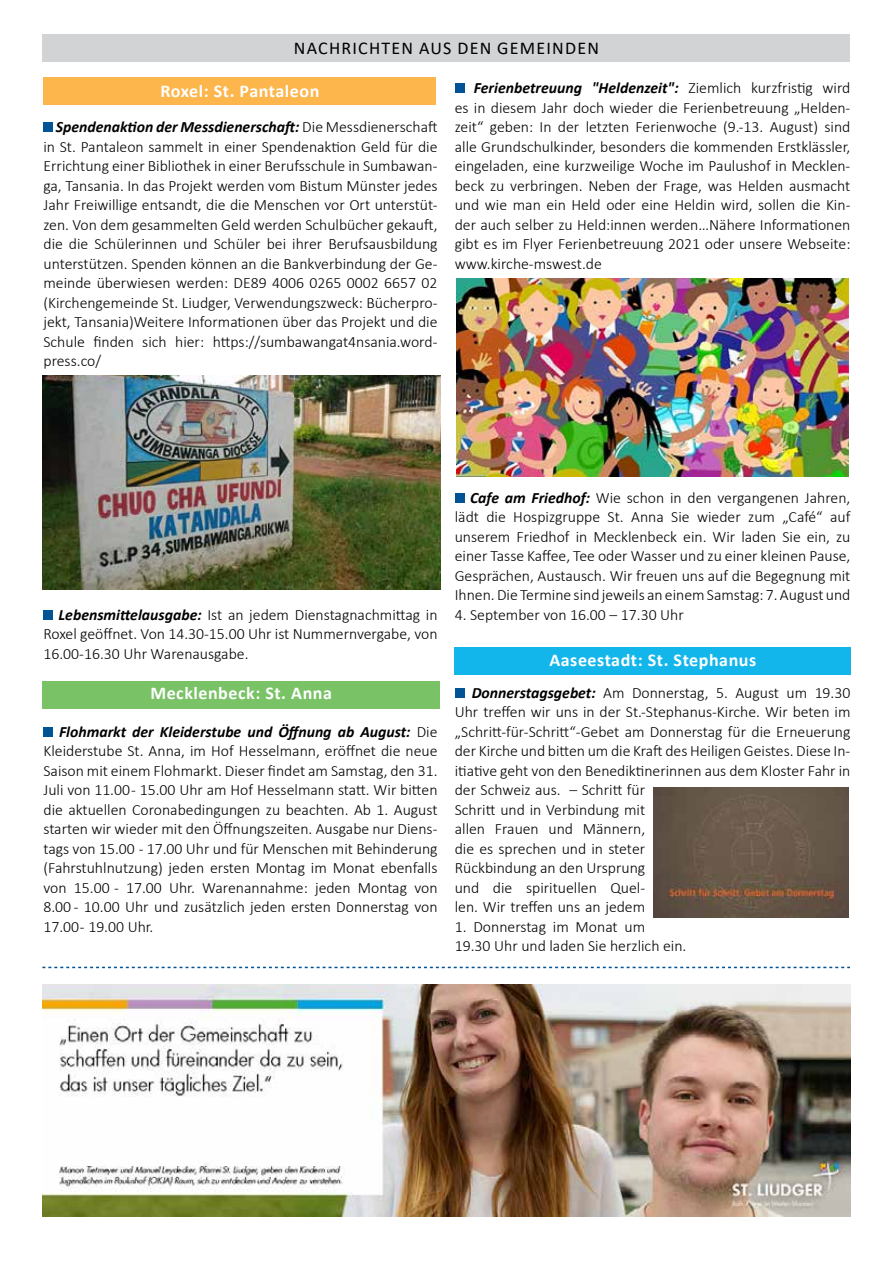
<style>
.page{position:relative;width:893px;height:1263px;background:#fff}
.page>*{position:absolute;margin:0;border:0;box-sizing:border-box;transform-origin:0 0}
.t1{font:700 18px "Calibri";letter-spacing:.03em;color:#fff}
.t2{font:18px "Calibri";letter-spacing:.07em;color:#000}
.t3{font:300 15.75px/19.5px "Calibri";color:#000;text-align:justify}
.s1{font-weight:700;font-style:italic}
</style>
<div class="page">
<div style="left:43px;top:34px;width:807px;height:28px;background:#d1d3d4"></div>
<div style="left:43px;top:77px;width:393px;height:28px;background:#fcb64c"></div>
<div style="left:43px;top:123px;width:10px;height:9px;background:#005496"></div>
<div style="left:43px;top:610px;width:10px;height:10px;background:#005496"></div>
<div style="left:43px;top:727px;width:10px;height:9px;background:#005496"></div>
<div style="left:455px;top:84px;width:9px;height:9px;background:#005496"></div>
<div style="left:455px;top:493px;width:9px;height:9px;background:#005496"></div>
<div style="left:455px;top:688px;width:9px;height:10px;background:#005496"></div>
<div style="left:455px;top:647px;width:396px;height:28px;background:#13b6eb"></div>
<div style="left:42px;top:681px;width:398px;height:28px;background:#79c366"></div>
<img style="left:43px;top:985px;width:807px;height:231px">
<img style="left:42px;top:375px;width:398px;height:214px">
<img style="left:456px;top:279px;width:393px;height:198px">
<img style="left:654px;top:788px;width:194px;height:129px">
<svg style="left:42px;top:967px;width:808px;height:1px"></svg>
<p class="t2" style="left:294px;top:36px;width:307px">NACHRICHTEN AUS DEN GEMEINDEN</p>
<p class="t1" style="left:161px;top:79px;width:160px">Roxel: St. Pantaleon</p>
<p class="t3" style="left:43px;top:117px;width:396px;text-indent:12px"><span class="s1">Spendenaktion der Messdienerschaft:</span> Die Messdienerschaft in St. Pantaleon sammelt in einer Spendenaktion Geld für die Errichtung einer Bibliothek in einer Berufsschule in Sumbawan&shy;ga, Tansania. In das Projekt werden vom Bistum Münster jedes Jahr Freiwillige entsandt, die die Menschen vor Ort unterstüt&shy;zen. Von dem gesammelten Geld werden Schulbücher gekauft, die die Schülerinnen und Schüler bei ihrer Berufsausbildung unterstützen. Spenden können an die Bankverbindung der Ge&shy;meinde überwiesen werden: DE89 4006 0265 0002 6657 02 (Kirchengemeinde St. Liudger, Verwendungszweck: Bücherpro&shy;jekt, Tansania)Weitere Informationen über das Projekt und die Schule finden sich hier: https://sumbawangat4nsania.word&shy;press.co/</p>
<p class="t3" style="left:455px;top:78px;width:397px;text-indent:19px"><span class="s1">Ferienbetreuung "Heldenzeit":</span> Ziemlich kurzfristig wird es in diesem Jahr doch wieder die Ferienbetreuung „Helden&shy;zeit“ geben: In der letzten Ferienwoche (9.-13. August) sind alle Grundschulkinder, besonders die kommenden Erstklässler, eingeladen, eine kurzweilige Woche im Paulushof in Mecklen&shy;beck zu verbringen. Neben der Frage, was Helden ausmacht und wie man ein Held oder eine Heldin wird, sollen die Kin&shy;der auch selber zu Held:innen werden…Nähere Informationen gibt es im Flyer Ferienbetreuung 2021 oder unsere Webseite: www.kirche-mswest.de</p>
<p class="t3" style="left:43px;top:604px;width:396px;text-indent:15px"><span class="s1">Lebensmittelausgabe:</span> Ist an jedem Dienstagnachmittag in Roxel geöffnet. Von 14.30-15.00 Uhr ist Nummernvergabe, von 16.00-16.30 Uhr Warenausgabe.</p>
<p class="t1" style="left:150px;top:681px;width:183px">Mecklenbeck: St. Anna</p>
<p class="t3" style="left:43px;top:721px;width:396px;text-indent:16px"><span class="s1">Flohmarkt der Kleiderstube und Öffnung ab August:</span> Die Kleiderstube St. Anna, im Hof Hesselmann, eröffnet die neue Saison mit einem Flohmarkt. Dieser findet am Samstag, den 31.<br>Juli von 11.00 - 15.00 Uhr am Hof Hesselmann statt. Wir bitten die aktuellen Coronabedingungen zu beachten. Ab 1. August starten wir wieder mit den Öffnungszeiten. Ausgabe nur Diens&shy;tags von 15.00 - 17.00 Uhr und für Menschen mit Behinderung (Fahrstuhlnutzung) jeden ersten Montag im Monat ebenfalls von 15.00 - 17.00 Uhr. Warenannahme: jeden Montag von 8.00 - 10.00 Uhr und zusätzlich jeden ersten Donnerstag von 17.00 - 19.00 Uhr.</p>
<p class="t3" style="left:455px;top:487px;width:397px;text-indent:15px"><span class="s1">Cafe am Friedhof:</span> Wie schon in den vergangenen Jahren, lädt die Hospizgruppe St. Anna Sie wieder zum „Café“ auf unserem Friedhof in Mecklenbeck ein. Wir laden Sie ein, zu einer Tasse Kaffee, Tee oder Wasser und zu einer kleinen Pause, Gesprächen, Austausch. Wir freuen uns auf die Begegnung mit Ihnen. Die Termine sind jeweils an einem Samstag: 7. August und</p>
<p class="t3" style="left:455px;top:604px;width:231px">4. September von 16.00 – 17.30 Uhr</p>
<p class="t1" style="left:549px;top:647px;width:208px">Aaseestadt: St. Stephanus</p>
<p class="t3" style="left:455px;top:682px;width:397px;text-align:left;text-indent:17px"><span class="s1">Donnerstagsgebet:</span> Am Donnerstag, 5. August um 19.30<br>Uhr treffen wir uns in der St.-Stephanus-Kirche. Wir beten im „Schritt-für-Schritt“-Gebet am Donnerstag für die Erneuerung der Kirche und bitten um die Kraft des Heiligen Geistes. Diese In&shy;itiative geht von den Benediktinerinnen aus dem Kloster Fahr in der Schweiz aus. – Schritt für<br>Schritt und in Verbindung mit<br>allen Frauen und Männern,<br>die es sprechen und in steter<br>Rückbindung an den Ursprung<br>und die spirituellen Quel-<br>len. Wir treffen uns an jedem</p>
<p class="t3" style="left:455px;top:916px;width:233px">1. Donnerstag im Monat um<br>19.30 Uhr und laden Sie herzlich ein.</p>
</div>
